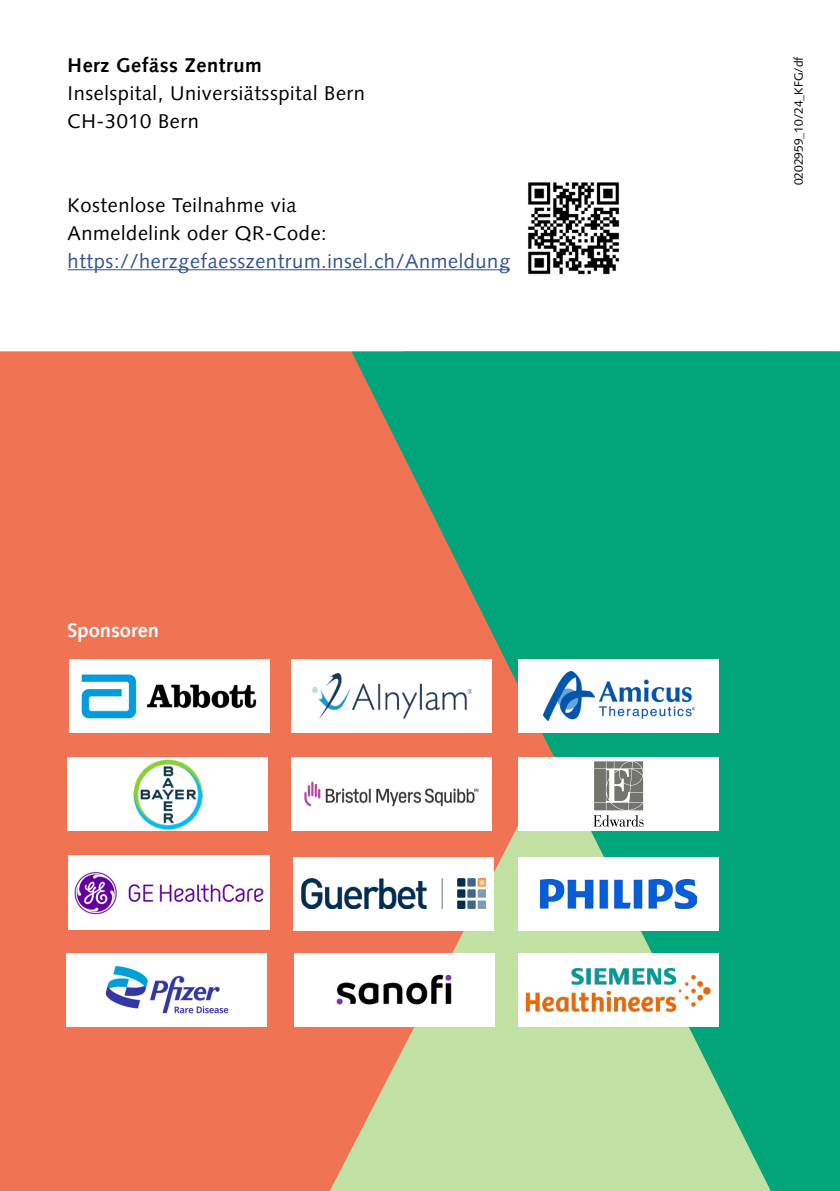
<style>
.page{position:relative;width:840px;height:1191px;background:#fff}
.page>*{position:absolute;margin:0;border:0;box-sizing:border-box;transform-origin:0 0}
.t1{font:20px/28px "Syntax LT Pro";letter-spacing:.03em;color:#000}
.t2{font:20px "Syntax LT Pro";letter-spacing:.03em;color:#315490}
.t3{font:700 20px "Syntax LT Pro";letter-spacing:.03em;color:#000}
.t4{font:700 20px "Syntax LT Pro";color:#fff}
.t5{font:12px "Syntax LT Pro";color:#000}
</style>
<div class="page">
<hr style="left:68px;top:269px;width:442px;height:1px;background:#315490">
<img style="left:528px;top:182px;width:92px;height:93px">
<div style="left:0;top:351px;width:351px;height:840px;background:#f07354"></div>
<svg style="left:351px;top:351px;width:488px;height:840px;background:#4cac7d"></svg>
<div style="left:69px;top:659px;width:200px;height:74px;background:#fff"></div>
<img style="left:81px;top:674px;width:176px;height:45px">
<div style="left:291px;top:659px;width:201px;height:74px;background:#fff"></div>
<img style="left:312px;top:674px;width:159px;height:44px">
<div style="left:518px;top:659px;width:200px;height:74px;background:#fff"></div>
<img style="left:543px;top:671px;width:150px;height:50px">
<div style="left:68px;top:757px;width:200px;height:74px;background:#fff"></div>
<img style="left:133px;top:759px;width:69px;height:70px">
<div style="left:518px;top:757px;width:200px;height:73px;background:#fff"></div>
<svg style="left:593px;top:761px;width:50px;height:65px"></svg>
<div style="left:67px;top:952px;width:200px;height:74px;background:#fff"></div>
<img style="left:105px;top:965px;width:124px;height:49px">
<img style="left:69px;top:856px;width:200px;height:73px">
<div style="left:291px;top:757px;width:201px;height:74px;background:#fff"></div>
<img style="left:304px;top:781px;width:175px;height:26px">
<div style="left:293px;top:952px;width:201px;height:74px;background:#fff"></div>
<img style="left:336px;top:974px;width:116px;height:31px">
<div style="left:293px;top:857px;width:200px;height:73px;background:#fff"></div>
<img style="left:301px;top:879px;width:184px;height:30px">
<div style="left:518px;top:857px;width:200px;height:74px;background:#fff"></div>
<img style="left:540px;top:880px;width:156px;height:28px">
<div style="left:518px;top:953px;width:200px;height:73px;background:#fff"></div>
<img style="left:526px;top:968px;width:184px;height:43px">
<p class="t3" style="left:68px;top:53px;width:196px">Herz Gefäss Zentrum</p>
<p class="t1" style="left:68px;top:79px;width:299px">Inselspital, Universiätsspital Bern<br>CH-3010 Bern</p>
<p class="t1" style="left:68px;top:191px;width:260px">Kostenlose Teilnahme via<br>Anmeldelink oder QR-Code:</p>
<p class="t2" style="left:68px;top:249px;width:444px">https://herzgefaesszentrum.insel.ch/Anmeldung</p>
<p class="t4" style="left:68px;top:618px;width:93px">Sponsoren</p>
<p class="t5" style="left:791px;top:185px;width:130px;rotate:-90deg">0202959_10/24_KFG/df</p>
</div>
